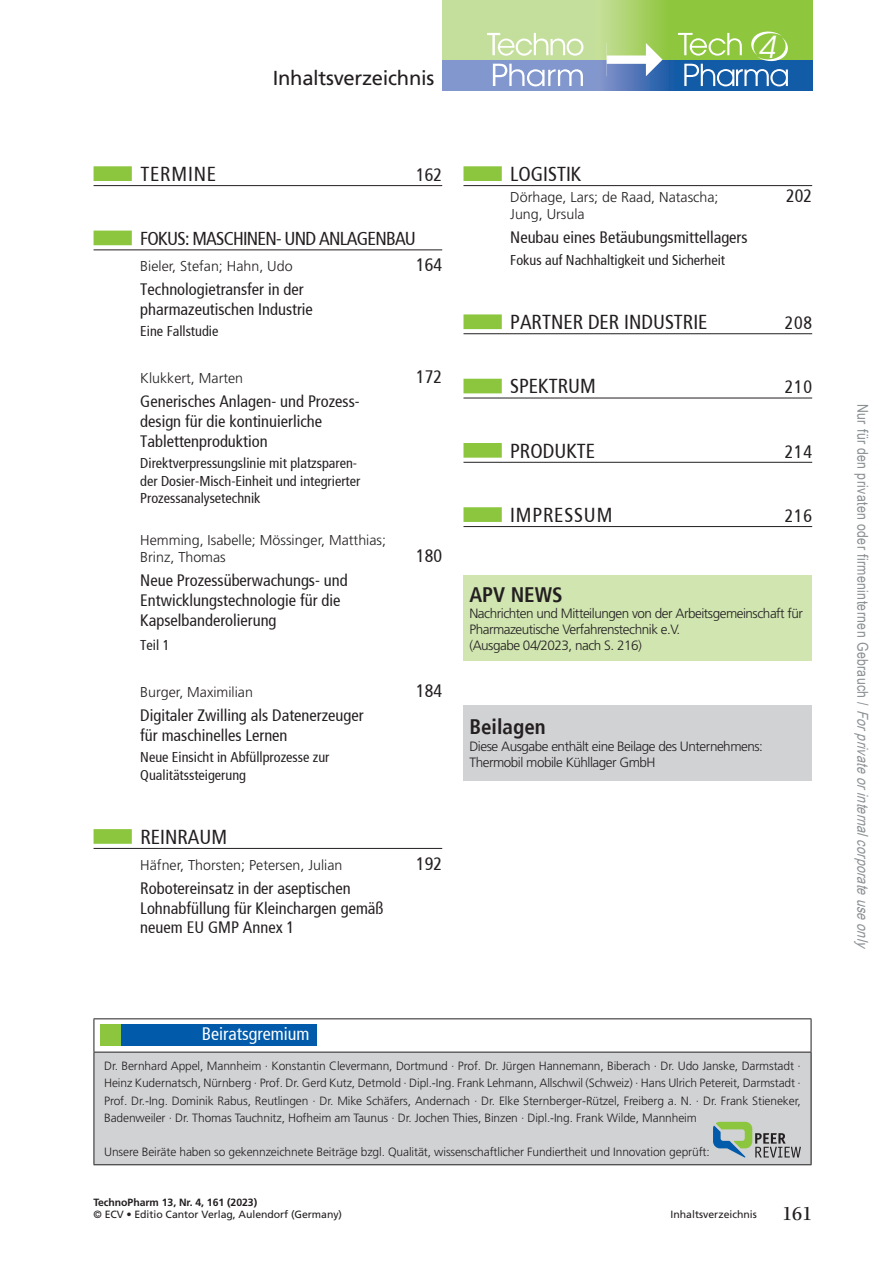
<style>
.page{position:relative;width:893px;height:1263px;background:#fff}
.page>*{position:absolute;margin:0;border:0;box-sizing:border-box;transform-origin:0 0}
.t1{font:700 condensed 21px "Frutiger";color:#231f20}
.t2{font:20.25px "Frutiger LT Std";letter-spacing:-.015em;color:#231f20}
.t3{font:condensed 20.1px "Frutiger";color:#231f20}
.t4{font:condensed 20.1px "Frutiger";letter-spacing:.04em;color:#231f20}
.t5{font:condensed 18.6px "Frutiger";letter-spacing:-.04em;color:#231f20}
.t6{font:condensed 18px "Frutiger";color:#231f20}
.t7{font:condensed 18px "Frutiger";color:#fff}
.t8{font:condensed 16.5px/19.8px "Frutiger";color:#231f20}
.t9{font:15px "Arial Narrow";letter-spacing:.025em;color:#898f92}
.t10{font:condensed 14.25px/17.1px "Frutiger";color:#231f20}
.t11{font:300 14.25px/17.1px "Frutiger";color:#231f20}
.t12{font:300 13.5px/16.2px "Frutiger";letter-spacing:-.035em;color:#231f20}
.t13{font:300 12px/17.2px "Frutiger";letter-spacing:-.01em;color:#231f20;text-align:justify}
.t14{font:10.5px "Frutiger LT Std";letter-spacing:-.005em;color:#231f20}
.t15{font:700 10.5px "Frutiger LT Std";letter-spacing:-.005em;color:#231f20}
.s1{font-family:"Kepler Std";font-size:21px}
.s2{font-style:italic}
</style>
<div class="page">
<div style="left:594px;top:60px;width:81px;height:30px;background:linear-gradient(to right,#8e99ce,#1657a4)"></div>
<div style="left:594px;top:0;width:81px;height:60px;background:linear-gradient(to right,#cae09f,#8ac437)"></div>
<div style="left:674px;top:60px;width:138px;height:30px;background:#115ba7"></div>
<div style="left:674px;top:0;width:138px;height:60px;background:#8ec63e"></div>
<div style="left:443px;top:60px;width:152px;height:30px;background:#8297cd"></div>
<div style="left:443px;top:0;width:152px;height:60px;background:#c4df9b"></div>
<svg style="left:487px;top:33px;width:96px;height:23px"></svg>
<svg style="left:493px;top:64px;width:90px;height:22px"></svg>
<svg style="left:607px;top:43px;width:55px;height:33px"></svg>
<hr style="left:94px;top:185px;width:348px;height:1px;background:#231f20">
<hr style="left:94px;top:249px;width:348px;height:1px;background:#231f20">
<hr style="left:94px;top:848px;width:348px;height:1px;background:#231f20">
<div style="left:94px;top:166px;width:38px;height:15px;background:#8bc63e"></div>
<div style="left:94px;top:231px;width:38px;height:14px;background:#8bc63e"></div>
<div style="left:94px;top:829px;width:38px;height:15px;background:#8bc63e"></div>
<hr style="left:463px;top:185px;width:349px;height:1px;background:#231f20">
<hr style="left:463px;top:333px;width:349px;height:1px;background:#231f20">
<hr style="left:463px;top:398px;width:349px;height:1px;background:#231f20">
<hr style="left:463px;top:462px;width:349px;height:1px;background:#231f20">
<hr style="left:463px;top:526px;width:349px;height:1px;background:#231f20">
<div style="left:463px;top:166px;width:39px;height:15px;background:#8bc63e"></div>
<div style="left:463px;top:314px;width:39px;height:15px;background:#8bc63e"></div>
<div style="left:463px;top:379px;width:39px;height:14px;background:#8bc63e"></div>
<div style="left:463px;top:443px;width:39px;height:15px;background:#8bc63e"></div>
<div style="left:463px;top:507px;width:39px;height:15px;background:#8bc63e"></div>
<div style="left:463px;top:575px;width:349px;height:85px;background:#d0e5b0"></div>
<div style="left:94px;top:1052px;width:717px;height:113px;background:#d1d2d4"></div>
<hr style="left:94px;top:1018px;width:717px;height:1px;background:#231f20">
<hr style="left:94px;top:1019px;width:1px;height:33px;background:#231f20">
<hr style="left:811px;top:1019px;width:1px;height:33px;background:#231f20">
<hr style="left:94px;top:1052px;width:717px;height:1px;background:#231f20">
<hr style="left:94px;top:1052px;width:1px;height:112px;background:#231f20">
<hr style="left:811px;top:1052px;width:1px;height:112px;background:#231f20">
<hr style="left:94px;top:1164px;width:717px;height:1px;background:#231f20">
<div style="left:100px;top:1025px;width:21px;height:21px;background:#8bc63e"></div>
<div style="left:121px;top:1025px;width:196px;height:21px;background:#015aaa"></div>
<svg style="left:713px;top:1122px;width:88px;height:35px"></svg>
<div style="left:463px;top:705px;width:349px;height:75px;background:#d1d2d4"></div>
<svg style="left:678px;top:31px;width:110px;height:55px"></svg>
<h2 class="t2" style="left:273px;top:66px;width:163px">Inhaltsverzeichnis</h2>
<h3 class="t4" style="left:140px;top:165px;width:77px">TERMINE</h3>
<h3 class="t6" style="left:416px;top:167px;width:27px">162</h3>
<h3 class="t5" style="left:140px;top:231px;width:277px">FOKUS: MASCHINEN- UND ANLAGENBAU</h3>
<p class="t11" style="left:140px;top:258px;width:154px">Bieler, Stefan; Hahn, Udo</p>
<h3 class="t6" style="left:416px;top:257px;width:27px">164</h3>
<h3 class="t8" style="left:140px;top:281px;width:174px">Technologietransfer in der pharmazeutischen Industrie</h3>
<p class="t10" style="left:140px;top:324px;width:80px">Eine Fallstudie</p>
<p class="t11" style="left:140px;top:370px;width:104px">Klukkert, Marten</p>
<h3 class="t6" style="left:416px;top:369px;width:27px">172</h3>
<h3 class="t8" style="left:140px;top:393px;width:221px">Generisches Anlagen- und Prozess&shy;design für die kontinuierliche<br>Tablettenproduktion</h3>
<p class="t10" style="left:140px;top:456px;width:221px">Direktverpressungslinie mit platzsparen&shy;der Dosier-Misch-Einheit und integrierter<br>Prozessanalysetechnik</p>
<p class="t11" style="left:140px;top:532px;width:247px">Hemming, Isabelle; Mössinger, Matthias;<br>Brinz, Thomas</p>
<h3 class="t6" style="left:416px;top:548px;width:27px">180</h3>
<h3 class="t8" style="left:140px;top:572px;width:209px">Neue Prozessüberwachungs- und<br>Entwicklungstechnologie für die<br>Kapselbanderolierung</h3>
<p class="t10" style="left:140px;top:638px;width:31px">Teil 1</p>
<p class="t11" style="left:140px;top:684px;width:114px">Burger, Maximilian</p>
<h3 class="t6" style="left:416px;top:683px;width:27px">184</h3>
<h3 class="t8" style="left:140px;top:707px;width:225px">Digitaler Zwilling als Datenerzeuger für maschinelles Lernen</h3>
<p class="t10" style="left:140px;top:750px;width:191px">Neue Einsicht in Abfüllprozesse zur<br>Qualitätssteigerung</p>
<h3 class="t3" style="left:140px;top:828px;width:88px">REINRAUM</h3>
<p class="t11" style="left:140px;top:856px;width:204px">Häfner, Thorsten; Petersen, Julian</p>
<h3 class="t6" style="left:416px;top:855px;width:27px">192</h3>
<h3 class="t8" style="left:140px;top:879px;width:245px">Robotereinsatz in der aseptischen<br>Lohnabfüllung für Kleinchargen gemäß neuem EU GMP Annex 1</h3>
<h3 class="t3" style="left:510px;top:165px;width:73px">LOGISTIK</h3>
<p class="t11" style="left:510px;top:189px;width:210px">Dörhage, Lars; de Raad, Natascha;</p>
<h3 class="t6" style="left:786px;top:188px;width:27px">202</h3>
<p class="t11" style="left:510px;top:206px;width:76px">Jung, Ursula</p>
<h3 class="t8" style="left:510px;top:229px;width:239px">Neubau eines Betäubungsmittellagers</h3>
<p class="t10" style="left:510px;top:252px;width:216px">Fokus auf Nachhaltigkeit und Sicherheit</p>
<h3 class="t3" style="left:510px;top:313px;width:199px">PARTNER DER INDUSTRIE</h3>
<h3 class="t6" style="left:785px;top:315px;width:29px">208</h3>
<h3 class="t3" style="left:510px;top:378px;width:87px">SPEKTRUM</h3>
<h3 class="t6" style="left:785px;top:379px;width:29px">210</h3>
<h3 class="t3" style="left:510px;top:442px;width:86px">PRODUKTE</h3>
<h3 class="t6" style="left:785px;top:443px;width:29px">214</h3>
<h3 class="t4" style="left:510px;top:506px;width:104px">IMPRESSUM</h3>
<h3 class="t6" style="left:785px;top:508px;width:29px">216</h3>
<h1 class="t1" style="left:469px;top:585px;width:95px">APV NEWS</h1>
<p class="t12" style="left:469px;top:605px;width:335px">Nachrichten und Mitteilungen von der Arbeitsgemeinschaft für<br>Pharmazeutische Verfahrenstechnik e.V.<br>(Ausgabe 04/2023, nach S. 216)</p>
<h1 class="t1" style="left:469px;top:718px;width:78px">Beilagen</h1>
<p class="t12" style="left:469px;top:738px;width:295px">Diese Ausgabe enthält eine Beilage des Unternehmens:<br>Thermobil mobile Kühllager GmbH</p>
<h3 class="t7" style="left:202px;top:1026px;width:109px">Beiratsgremium</h3>
<p class="t13" style="left:104px;top:1057px;width:698px">Dr. Bernhard Appel, Mannheim · Konstantin Clevermann, Dortmund · Prof. Dr. Jürgen Hannemann, Biberach · Dr. Udo Janske, Darmstadt · Heinz Kudernatsch, Nürnberg · Prof. Dr. Gerd Kutz, Detmold · Dipl.-Ing. Frank Lehmann, Allschwil (Schweiz) · Hans Ulrich Petereit, Darmstadt · Prof. Dr.-Ing. Dominik Rabus, Reutlingen · Dr. Mike Schäfers, Andernach · Dr. Elke Sternberger-Rützel, Freiberg a. N. · Dr. Frank Stieneker, Badenweiler · Dr. Thomas Tauchnitz, Hofheim am Taunus · Dr. Jochen Thies, Binzen · Dipl.-Ing. Frank Wilde, Mannheim</p>
<p class="t13" style="left:104px;top:1143px;width:607px">Unsere Beiräte haben so gekennzeichnete Beiträge bzgl. Qualität, wissenschaftlicher Fundiertheit und Innovation geprüft:</p>
<p class="t15" style="left:94px;top:1196px;width:165px">TechnoPharm 13, Nr. 4, 161 (2023)</p>
<p class="t14" style="left:94px;top:1208px;width:250px">© ECV • Editio Cantor Verlag, Aulendorf (Germany)</p>
<p class="t14" style="left:670px;top:1208px;width:143px">Inhaltsverzeichnis <span class="s1">161</span></p>
<p class="t9" style="left:874px;top:404px;width:550px;rotate:90deg">Nur für den privaten oder firmeninternen Gebrauch / <span class="s2">Forprivateorinternalcorporateuseonly</span></p>
</div>
